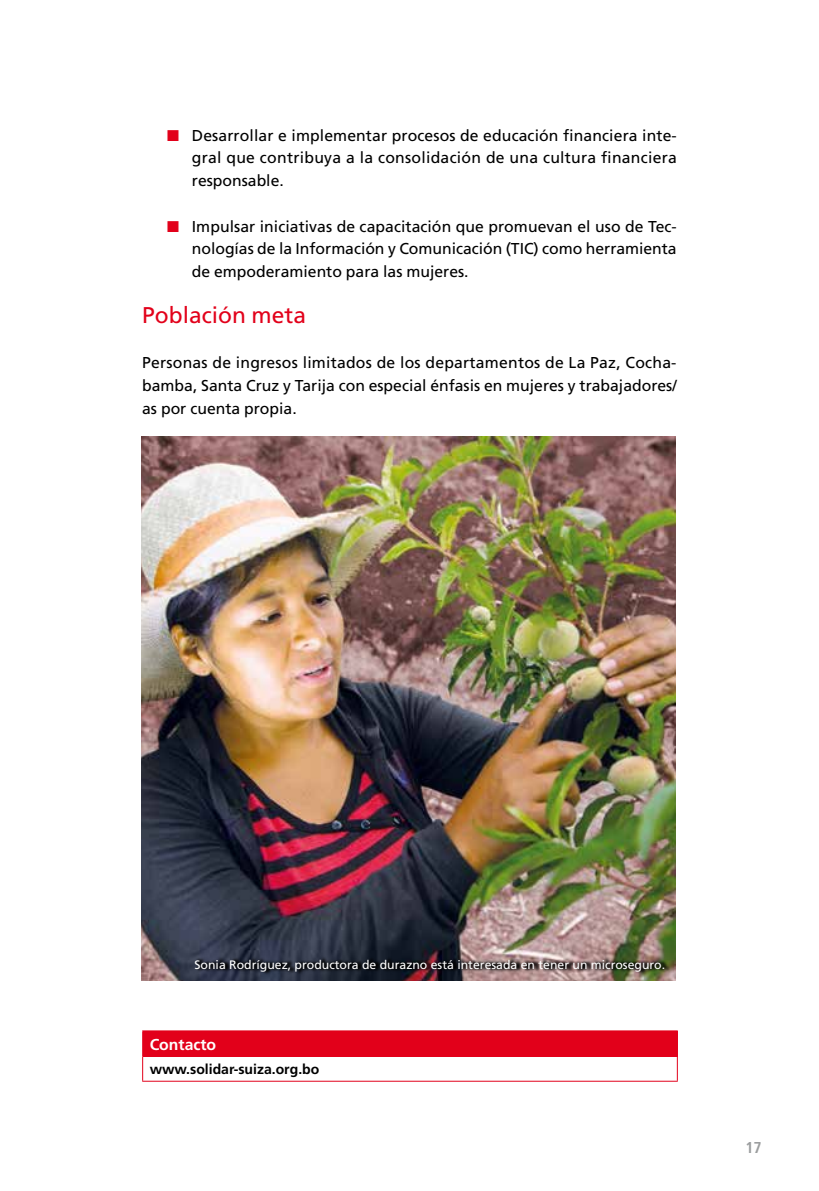
<style>
.page{position:relative;width:819px;height:1191px;background:#fff}
.page>*{position:absolute;margin:0;border:0;box-sizing:border-box;transform-origin:0 0}
.t1{font:22.75px "Frutiger LT Std";color:#e2001a}
.t2{font:15.75px/22.8px "Frutiger LT Std";color:#000;text-align:justify}
.t3{font:700 15.75px "Frutiger LT Std";color:#fff}
.t4{font:700 condensed 15.75px "Frutiger LT Std";color:#9c9e9f}
.t5{font:700 14px "Frutiger LT Std";color:#000}
.t6{font:12.25px "Frutiger LT Std";color:#fff}
.s1{color:#e2001a}
</style>
<div class="page">
<img style="left:141px;top:436px;width:534px;height:544px">
<div style="left:143px;top:1031px;width:534px;height:25px;background:#e2001a"></div>
<hr style="left:142px;top:1030px;width:535px;height:1px;background:#e2001a">
<svg style="left:142px;top:1031px;width:1px;height:49px"></svg>
<svg style="left:677px;top:1031px;width:1px;height:49px"></svg>
<hr style="left:142px;top:1080px;width:535px;height:1px;background:#e2001a">
<div style="left:196px;top:956px;width:475px;height:18px;background:#000;opacity:.98"></div>
<p class="t2" style="left:192px;top:124px;width:486px;text-indent:-25px"><span class="s1">■</span> Desarrollar e implementar procesos de educación financiera inte&shy;gral que contribuya a la consolidación de una cultura financiera responsable.</p>
<p class="t2" style="left:192px;top:215px;width:486px;text-indent:-25px"><span class="s1">■</span> Impulsar iniciativas de capacitación que promuevan el uso de Tec&shy;nologías de la Información y Comunicación (TIC) como herramienta de empoderamiento para las mujeres.</p>
<h1 class="t1" style="left:142px;top:301px;width:165px">Población meta</h1>
<p class="t2" style="left:142px;top:351px;width:536px">Personas de ingresos limitados de los departamentos de La Paz, Cocha&shy;bamba, Santa Cruz y Tarija con especial énfasis en mujeres y trabajadores/ as por cuenta propia.</p>
<p class="t6" style="left:194px;top:957px;width:472px">Sonia Rodríguez, productora de durazno está interesada en tener un microseguro.</p>
<p class="t3" style="left:150px;top:1035px;width:68px">Contacto</p>
<p class="t5" style="left:150px;top:1061px;width:171px">www.solidar-suiza.org.bo</p>
<p class="t4" style="left:745px;top:1138px;width:18px">17</p>
</div>
